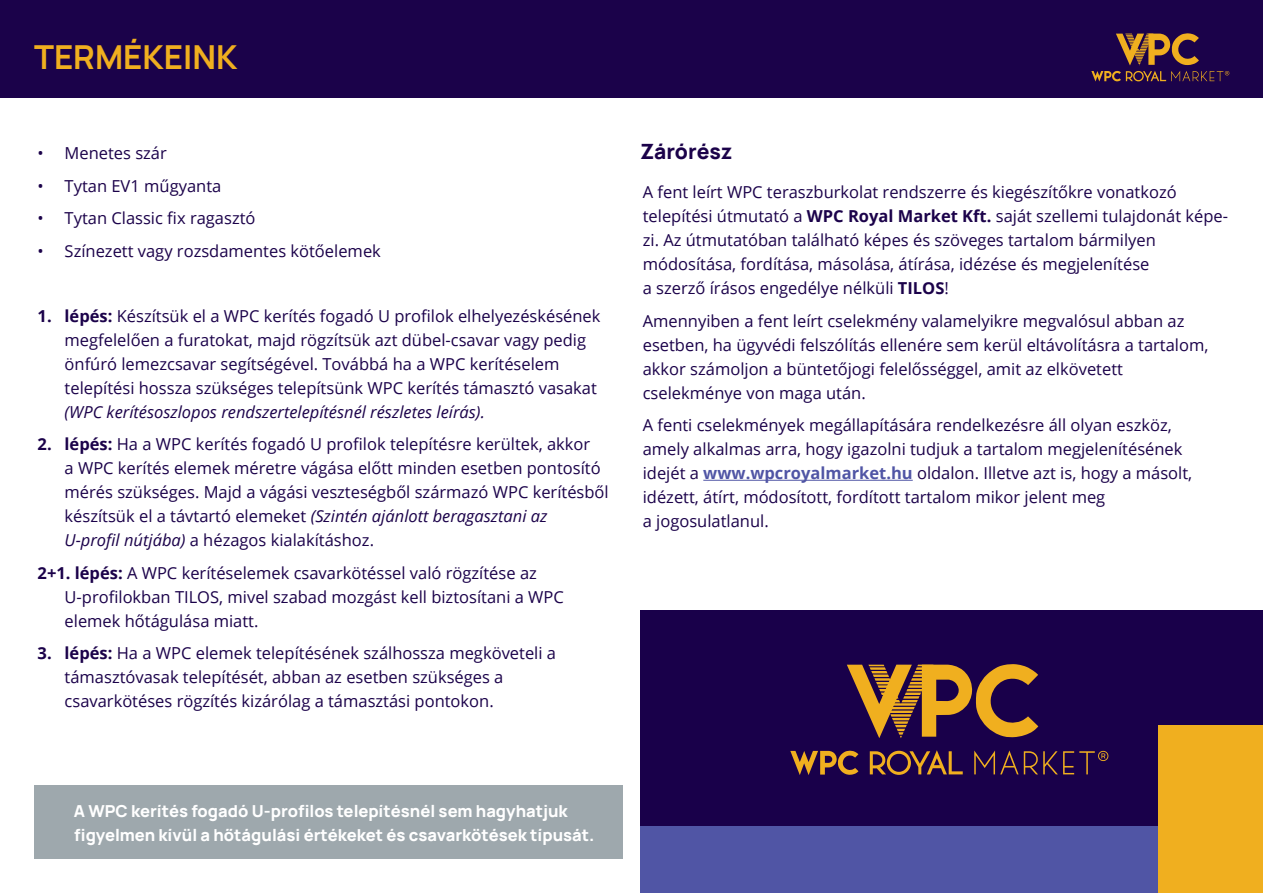
<style>
.page{position:relative;width:1263px;height:893px;background:#fff}
.page>*{position:absolute;margin:0;border:0;box-sizing:border-box;transform-origin:0 0}
.t1{font:700 33px "Manrope";color:#f0af1f}
.t2{font:800 21px "Manrope";color:#1b024a}
.t3{font:16.5px/24px "Open Sans";color:#1b024a}
.t4{font:800 16.5px/24px "Manrope";color:#fff}
.t5{font:italic 16.5px "Open Sans";color:#1b024a}
.s1{font-weight:700}
.s2{font-style:italic}
.s3{font-weight:700;color:#5055a5}
</style>
<div class="page">
<div style="left:0;top:0;width:1263px;height:98px;background:#1b024a"></div>
<svg style="left:1116px;top:33px;width:83px;height:32px"></svg>
<svg style="left:1091px;top:71px;width:138px;height:10px"></svg>
<hr style="left:703px;top:480px;width:210px;height:1px;background:#5055a5">
<div style="left:35px;top:785px;width:588px;height:74px;background:#9ea8ad"></div>
<div style="left:640px;top:611px;width:623px;height:282px;background:#19004a"></div>
<div style="left:640px;top:826px;width:534px;height:67px;background:#5055a5"></div>
<div style="left:1159px;top:726px;width:104px;height:167px;background:#f0af1f"></div>
<svg style="left:870px;top:750px;width:93px;height:25px"></svg>
<svg style="left:974px;top:750px;width:44px;height:24px"></svg>
<svg style="left:790px;top:751px;width:68px;height:24px"></svg>
<svg style="left:847px;top:664px;width:191px;height:74px"></svg>
<svg style="left:1024px;top:751px;width:84px;height:23px"></svg>
<h1 class="t1" style="left:34px;top:34px;width:205px">TERMÉKEINK</h1>
<p class="t3" style="left:38px;top:141px;width:131px">• Menetes szár</p>
<p class="t3" style="left:38px;top:173px;width:185px">• Tytan EV1 műgyanta</p>
<p class="t3" style="left:38px;top:206px;width:219px">• Tytan Classic fix ragasztó</p>
<p class="t3" style="left:38px;top:238px;width:345px">• Színezett vagy rozsdamentes kötőelemek</p>
<p class="t3" style="left:65px;top:303px;width:537px;text-indent:-27px"><span class="s1">1. lépés:</span> Készítsük el a WPC kerítés fogadó U profilok elhelyezéskésének megfelelően a furatokat, majd rögzítsük azt dübel-csavar vagy pedig önfúró lemezcsavar segítségével. Továbbá ha a WPC kerítéselem telepítési hossza szükséges telepítsünk WPC kerítés támasztó vasakat</p>
<p class="t5" style="left:65px;top:400px;width:422px">(WPC kerítésoszlopos rendszertelepítésnél részletes leírás).</p>
<p class="t3" style="left:65px;top:432px;width:546px;text-indent:-27px"><span class="s1">2. lépés:</span> Ha a WPC kerítés fogadó U profilok telepítésre kerültek, akkor<br>a WPC kerítés elemek méretre vágása előtt minden esetben pontosító mérés szükséges. Majd a vágási veszteségből származó WPC kerítésből készítsük el a távtartó elemeket <span class="s2">(Szintén ajánlott beragasztani az<br>U-profil nútjába)</span> a hézagos kialakításhoz.</p>
<p class="t3" style="left:65px;top:560px;width:501px;text-indent:-27px"><span class="s1">2+1. lépés:</span> A WPC kerítéselemek csavarkötéssel való rögzítése az<br>U-profilokban TILOS, mivel szabad mozgást kell biztosítani a WPC elemek hőtágulása miatt.</p>
<p class="t3" style="left:65px;top:641px;width:493px;text-indent:-27px"><span class="s1">3. lépés:</span> Ha a WPC elemek telepítésének szálhossza megköveteli a támasztóvasak telepítését, abban az esetben szükséges a csavarkötéses rögzítés kizárólag a támasztási pontokon.</p>
<p class="t2" style="left:640px;top:137px;width:94px">Zárórész</p>
<p class="t3" style="left:643px;top:180px;width:587px">A fent leírt WPC teraszburkolat rendszerre és kiegészítőkre vonatkozó telepítési útmutató a <span class="s1">WPC Royal Market Kft.</span> saját szellemi tulajdonát képe&shy;zi. Az útmutatóban található képes és szöveges tartalom bármilyen módosítása, fordítása, másolása, átírása, idézése és megjelenítése<br>a szerző írásos engedélye nélküli <span class="s1">TILOS</span>!</p>
<p class="t3" style="left:643px;top:308px;width:567px">Amennyiben a fent leírt cselekmény valamelyikre megvalósul abban az esetben, ha ügyvédi felszólítás ellenére sem kerül eltávolításra a tartalom, akkor számoljon a büntetőjogi felelősséggel, amit az elkövetett cselekménye von maga után.</p>
<p class="t3" style="left:643px;top:413px;width:551px">A fenti cselekmények megállapítására rendelkezésre áll olyan eszköz, amely alkalmas arra, hogy igazolni tudjuk a tartalom megjelenítésének idejét a <span class="s3">www.wpcroyalmarket.hu</span> oldalon. Illetve azt is, hogy a másolt, idézett, átírt, módosított, fordított tartalom mikor jelent meg<br>a jogosulatlanul.</p>
<p class="t4" style="left:74px;top:798px;width:522px">A WPC kerítés fogadó U-profilos telepítésnél sem hagyhatjuk figyelmen kívül a hőtágulási értékeket és csavarkötések típusát.</p>
</div>
